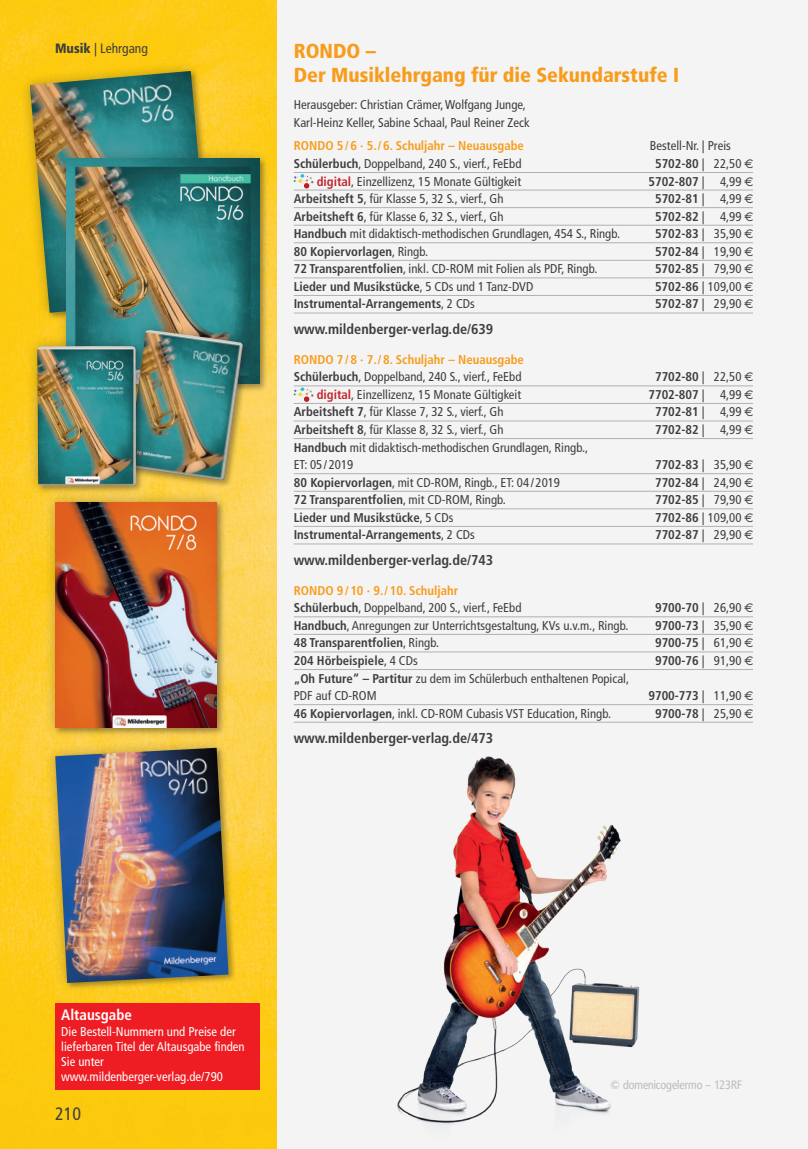
<style>
.page{position:relative;width:808px;height:1149px;background:#fff}
.page>*{position:absolute;margin:0;border:0;box-sizing:border-box;transform-origin:0 0}
.t1{font:900 condensed 20.25px/24.3px "Frutiger";color:#f89c1c}
.t2{font:condensed 18px "Frutiger";color:#3e3e3f}
.t3{font:700 condensed 15px "Frutiger";color:#fff}
.t4{font:700 condensed 14.25px "Frutiger";color:#3e3e3f}
.t5{font:condensed 13.5px "Frutiger";color:#3e3e3f}
.t6{font:condensed 12.75px/17.5px "Frutiger";color:#3e3e3f}
.t7{font:700 condensed 12.75px "Frutiger";color:#3e3e3f}
.t8{font:700 condensed 12.75px/17.5px "Frutiger";color:#f89c1c}
.t9{font:condensed 12.75px/15.3px "Frutiger";color:#fff}
.t10{font:12px "Frutiger Condensed BQ";color:#bcbdc0}
.s1{font-weight:900}
.s2{font-weight:700}
.s3{font-weight:400}
.s4{font-family:"Euro A Logo";font-weight:400;font-stretch:normal}
.s5{font-weight:700;color:#c0262d}
.s6{color:#3e3e3f}
.s7{font-weight:400;color:#3e3e3f}
.s8{font-weight:700;color:#f89c1c}
</style>
<div class="page">
<div style="left:0;top:0;width:808px;height:1148px;background:#f4f4f4"></div>
<img style="left:0;top:0;width:276px;height:1148px">
<svg style="left:17px;top:59px;width:206px;height:266px;background:#fbc916"></svg>
<img style="left:30px;top:71px;width:181px;height:242px">
<div style="left:55px;top:147px;width:216px;height:248px;background:#231f20;opacity:.3"></div>
<img style="left:67px;top:159px;width:192px;height:224px">
<div style="left:44px;top:490px;width:185px;height:249px;background:#231f20;opacity:.3"></div>
<img style="left:55px;top:502px;width:162px;height:225px">
<svg style="left:43px;top:735px;width:198px;height:260px;background:#f7ca32"></svg>
<img style="left:55px;top:747px;width:173px;height:235px">
<svg style="left:113px;top:316px;width:144px;height:177px;background:#9aa464"></svg>
<img style="left:128px;top:330px;width:115px;height:150px">
<div style="left:26px;top:334px;width:122px;height:162px;background:#231f20;opacity:.3"></div>
<img style="left:37px;top:346px;width:99px;height:139px">
<div style="left:55px;top:1002px;width:204px;height:87px;background:#ee1d23"></div>
<hr style="left:294px;top:172px;width:459px;height:1px;background:#b0b1b5">
<hr style="left:294px;top:190px;width:459px;height:1px;background:#b0b1b5">
<hr style="left:294px;top:207px;width:459px;height:1px;background:#b0b1b5">
<hr style="left:294px;top:225px;width:459px;height:1px;background:#b0b1b5">
<hr style="left:294px;top:242px;width:459px;height:1px;background:#b0b1b5">
<hr style="left:294px;top:260px;width:459px;height:1px;background:#b0b1b5">
<hr style="left:294px;top:277px;width:459px;height:1px;background:#b0b1b5">
<hr style="left:294px;top:295px;width:459px;height:1px;background:#b0b1b5">
<hr style="left:294px;top:312px;width:459px;height:1px;background:#b0b1b5">
<svg style="left:294px;top:174px;width:19px;height:14px"></svg>
<hr style="left:294px;top:385px;width:459px;height:1px;background:#b0b1b5">
<hr style="left:294px;top:403px;width:459px;height:1px;background:#b0b1b5">
<hr style="left:294px;top:420px;width:459px;height:1px;background:#b0b1b5">
<hr style="left:294px;top:438px;width:459px;height:1px;background:#b0b1b5">
<hr style="left:294px;top:473px;width:459px;height:1px;background:#b0b1b5">
<hr style="left:294px;top:491px;width:459px;height:1px;background:#b0b1b5">
<hr style="left:294px;top:508px;width:459px;height:1px;background:#b0b1b5">
<hr style="left:294px;top:526px;width:459px;height:1px;background:#b0b1b5">
<hr style="left:294px;top:543px;width:459px;height:1px;background:#b0b1b5">
<svg style="left:294px;top:387px;width:19px;height:15px"></svg>
<hr style="left:294px;top:616px;width:459px;height:1px;background:#b0b1b5">
<hr style="left:294px;top:634px;width:459px;height:1px;background:#b0b1b5">
<hr style="left:294px;top:651px;width:459px;height:1px;background:#b0b1b5">
<hr style="left:294px;top:669px;width:459px;height:1px;background:#b0b1b5">
<hr style="left:294px;top:704px;width:459px;height:1px;background:#b0b1b5">
<hr style="left:294px;top:721px;width:459px;height:1px;background:#b0b1b5">
<img style="left:397px;top:756px;width:243px;height:369px">
<p class="t5" style="left:55px;top:40px;width:94px"><span class="s1">Musik</span> | Lehrgang</p>
<h1 class="t1" style="left:294px;top:38px;width:387px">RONDO –<br>Der Musiklehrgang für die Sekundarstufe I</h1>
<p class="t6" style="left:294px;top:95px;width:238px;line-height:18px">Herausgeber: Christian Crämer, Wolfgang Junge,<br>Karl-Heinz Keller, Sabine Schaal, Paul Reiner Zeck</p>
<p class="t8" style="left:294px;top:137px;width:232px">RONDO 5/6 · 5./6. Schuljahr – Neuausgabe</p>
<p class="t6" style="left:650px;top:137px;width:82px">Bestell-Nr. | Preis</p>
<p class="t6" style="left:294px;top:155px;width:229px"><span class="s2">Schülerbuch</span>, Doppelband, 240 S., vierf., FeEbd</p>
<p class="t7" style="left:655px;top:156px;width:99px">5702-80 <span class="s3">| 22,50</span> <span class="s4">f</span></p>
<p class="t6" style="left:317px;top:172px;width:206px"><span class="s5">digital</span>, Einzellizenz, 15 Monate Gültigkeit</p>
<p class="t7" style="left:648px;top:173px;width:106px">5702-807 <span class="s3">| 4,99</span> <span class="s4">f</span></p>
<p class="t6" style="left:294px;top:190px;width:211px"><span class="s2">Arbeitsheft 5</span>, für Klasse 5, 32 S., vierf., Gh</p>
<p class="t7" style="left:655px;top:191px;width:99px">5702-81 <span class="s3">| 4,99</span> <span class="s4">f</span></p>
<p class="t6" style="left:294px;top:207px;width:211px"><span class="s2">Arbeitsheft 6</span>, für Klasse 6, 32 S., vierf., Gh</p>
<p class="t7" style="left:655px;top:208px;width:99px">5702-82 <span class="s3">| 4,99</span> <span class="s4">f</span></p>
<p class="t6" style="left:294px;top:225px;width:328px"><span class="s2">Handbuch</span> mit didaktisch-methodischen Grundlagen, 454 S., Ringb.</p>
<p class="t7" style="left:655px;top:226px;width:99px">5702-83 <span class="s3">| 35,90</span> <span class="s4">f</span></p>
<p class="t7" style="left:294px;top:244px;width:136px">80 Kopiervorlagen<span class="s3">, Ringb.</span></p>
<p class="t7" style="left:655px;top:244px;width:99px">5702-84 <span class="s3">| 19,90</span> <span class="s4">f</span></p>
<p class="t6" style="left:294px;top:260px;width:305px"><span class="s2">72 Transparentfolien</span>, inkl. CD-ROM mit Folien als PDF, Ringb.</p>
<p class="t7" style="left:655px;top:261px;width:99px">5702-85 <span class="s3">| 79,90</span> <span class="s4">f</span></p>
<p class="t7" style="left:294px;top:279px;width:241px">Lieder und Musikstücke<span class="s3">, 5 CDs und 1 Tanz-DVD</span></p>
<p class="t7" style="left:655px;top:279px;width:99px">5702-86 <span class="s3">| 109,00</span> <span class="s4">f</span></p>
<p class="t7" style="left:294px;top:296px;width:183px">Instrumental-Arrangements<span class="s3">, 2 CDs</span></p>
<p class="t7" style="left:655px;top:296px;width:99px">5702-87 <span class="s3">| 29,90</span> <span class="s4">f</span></p>
<p class="t4" style="left:294px;top:320px;width:201px">www.mildenberger-verlag.de/639</p>
<p class="t8" style="left:294px;top:350px;width:232px">RONDO 7/8 · 7./8. Schuljahr – Neuausgabe<br><span class="s6">Schülerbuch</span><span class="s7">, Doppelband, 240 S., vierf., FeEbd</span></p>
<p class="t7" style="left:655px;top:369px;width:99px">7702-80 <span class="s3">| 22,50</span> <span class="s4">f</span></p>
<p class="t6" style="left:317px;top:385px;width:206px"><span class="s5">digital</span>, Einzellizenz, 15 Monate Gültigkeit</p>
<p class="t7" style="left:648px;top:387px;width:106px">7702-807 <span class="s3">| 4,99</span> <span class="s4">f</span></p>
<p class="t6" style="left:294px;top:403px;width:211px"><span class="s2">Arbeitsheft 7</span>, für Klasse 7, 32 S., vierf., Gh</p>
<p class="t7" style="left:655px;top:404px;width:99px">7702-81 <span class="s3">| 4,99</span> <span class="s4">f</span></p>
<p class="t6" style="left:294px;top:421px;width:211px"><span class="s2">Arbeitsheft 8</span>, für Klasse 8, 32 S., vierf., Gh</p>
<p class="t7" style="left:655px;top:422px;width:99px">7702-82 <span class="s3">| 4,99</span> <span class="s4">f</span></p>
<p class="t6" style="left:294px;top:438px;width:296px"><span class="s2">Handbuch</span> mit didaktisch-methodischen Grundlagen, Ringb.,<br>ET: 05 / 2019</p>
<p class="t7" style="left:655px;top:457px;width:99px">7702-83 <span class="s3">| 35,90</span> <span class="s4">f</span></p>
<p class="t6" style="left:294px;top:473px;width:268px"><span class="s2">80 Kopiervorlagen</span>, mit CD-ROM, Ringb., ET: 04 / 2019</p>
<p class="t7" style="left:655px;top:474px;width:99px">7702-84 <span class="s3">| 24,90</span> <span class="s4">f</span></p>
<p class="t7" style="left:294px;top:492px;width:214px">72 Transparentfolien<span class="s3">, mit CD-ROM, Ringb.</span></p>
<p class="t7" style="left:655px;top:492px;width:99px">7702-85 <span class="s3">| 79,90</span> <span class="s4">f</span></p>
<p class="t7" style="left:294px;top:509px;width:161px">Lieder und Musikstücke<span class="s3">, 5 CDs</span></p>
<p class="t7" style="left:655px;top:509px;width:99px">7702-86 <span class="s3">| 109,00</span> <span class="s4">f</span></p>
<p class="t7" style="left:294px;top:527px;width:183px">Instrumental-Arrangements<span class="s3">, 2 CDs</span></p>
<p class="t7" style="left:655px;top:527px;width:99px">7702-87 <span class="s3">| 29,90</span> <span class="s4">f</span></p>
<p class="t4" style="left:294px;top:551px;width:201px">www.mildenberger-verlag.de/743</p>
<p class="t6" style="left:294px;top:581px;width:229px"><span class="s8">RONDO 9/10 · 9./10. Schuljahr<br></span><span class="s2">Schülerbuch</span>, Doppelband, 200 S., vierf., FeEbd</p>
<p class="t7" style="left:655px;top:600px;width:99px">9700-70 <span class="s3">| 26,90</span> <span class="s4">f</span></p>
<p class="t6" style="left:294px;top:616px;width:336px"><span class="s2">Handbuch</span>, Anregungen zur Unterrichtsgestaltung, KVs u.v.m., Ringb.</p>
<p class="t7" style="left:655px;top:617px;width:99px">9700-73 <span class="s3">| 35,90</span> <span class="s4">f</span></p>
<p class="t7" style="left:294px;top:635px;width:147px">48 Transparentfolien<span class="s3">, Ringb.</span></p>
<p class="t7" style="left:655px;top:635px;width:99px">9700-75 <span class="s3">| 61,90</span> <span class="s4">f</span></p>
<p class="t7" style="left:294px;top:652px;width:125px">204 Hörbeispiele<span class="s3">, 4 CDs</span></p>
<p class="t7" style="left:655px;top:652px;width:99px">9700-76 <span class="s3">| 91,90</span> <span class="s4">f</span></p>
<p class="t6" style="left:294px;top:669px;width:337px"><span class="s2">„Oh Future“ – Partitur</span> zu dem im Schülerbuch enthaltenen Popical,<br>PDF auf CD-ROM</p>
<p class="t7" style="left:648px;top:687px;width:106px">9700-773 <span class="s3">| 11,90</span> <span class="s4">f</span></p>
<p class="t6" style="left:294px;top:704px;width:319px"><span class="s2">46 Kopiervorlagen</span>, inkl. CD-ROM Cubasis VST Education, Ringb.</p>
<p class="t7" style="left:655px;top:705px;width:99px">9700-78 <span class="s3">| 25,90</span> <span class="s4">f</span></p>
<p class="t4" style="left:294px;top:729px;width:201px">www.mildenberger-verlag.de/473</p>
<p class="t3" style="left:61px;top:1005px;width:72px">Altausgabe</p>
<p class="t9" style="left:61px;top:1023px;width:185px">Die Bestell-Nummern und Preise der lieferbaren Titel der Altausgabe finden<br>Sie unter www.mildenberger-verlag.de/790</p>
<h2 class="t2" style="left:55px;top:1102px;width:27px">210</h2>
<p class="t10" style="left:610px;top:1077px;width:133px">© domenicogelermo – 123RF</p>
</div>
